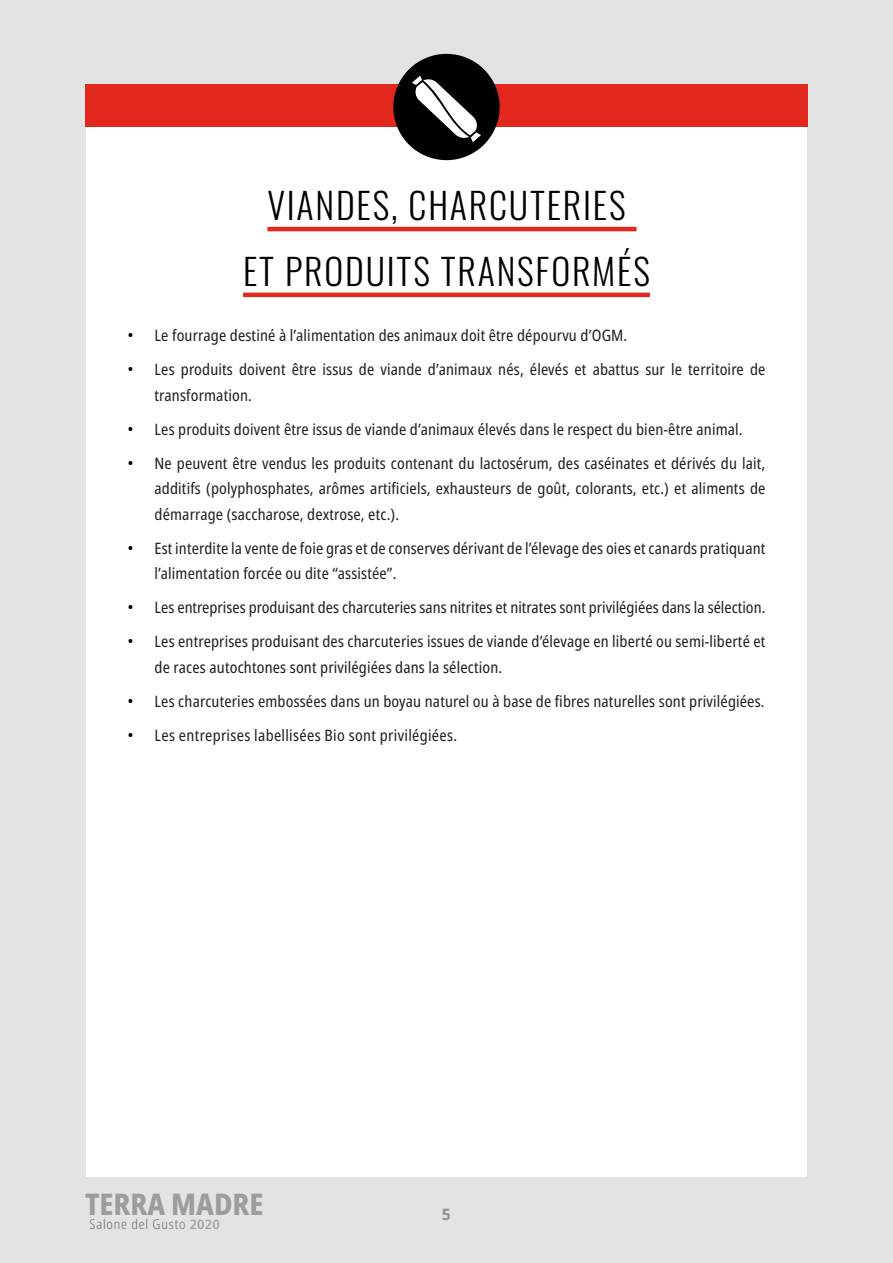
<style>
.page{position:relative;width:893px;height:1263px;background:#fff}
.page>*{position:absolute;margin:0;border:0;box-sizing:border-box;transform-origin:0 0}
.t1{font:300 36px/65.7px "Oswald";letter-spacing:.05em;color:#000;text-align:center}
.t2{font:800 condensed 29.85px "Noto Sans";color:#9d9d9c}
.t3{font:condensed 15.75px/25.5px "Noto Sans";letter-spacing:.01em;color:#231f20}
.t4{font:700 15.75px "Noto Sans";color:#918f90}
.t5{font:300 condensed 13.5px "Noto Sans";letter-spacing:.06em;color:#706f6f}
.s1{font-stretch:normal;font-size:16.5px;color:#000}
.s2{font-weight:500;font-size:12.9px;color:#9d9d9c}
</style>
<div class="page">
<div style="left:0;top:0;width:893px;height:85px;background:#e3e3e3"></div>
<div style="left:808px;top:0;width:85px;height:1263px;background:#e3e3e3"></div>
<div style="left:0;top:0;width:85px;height:1263px;background:#e3e3e3"></div>
<div style="left:0;top:1178px;width:893px;height:85px;background:#e3e3e3"></div>
<hr style="left:267px;top:227px;width:369px;height:4px;background:#e2271c">
<hr style="left:243px;top:293px;width:407px;height:4px;background:#e2271c">
<div style="left:86px;top:85px;width:722px;height:42px;background:#e2271c"></div>
<div style="left:393px;top:54px;width:107px;height:106px;background:#000;border-radius:50%"></div>
<svg style="left:412px;top:76px;width:69px;height:66px"></svg>
<h1 class="t1" style="left:243px;top:169px;width:408px">VIANDES, CHARCUTERIES<br>ET PRODUITS TRANSFORMÉS</h1>
<p class="t3" style="left:128px;top:323px;width:501px"><span class="s1">•</span> Le fourrage destiné à l’alimentation des animaux doit être dépourvu d’OGM.</p>
<p class="t3" style="left:155px;top:357px;width:612px;text-indent:-27px"><span class="s1">•</span> Les produits doivent être issus de viande d’animaux nés, élevés et abattus sur le territoire de transformation.</p>
<p class="t3" style="left:128px;top:417px;width:617px"><span class="s1">•</span> Les produits doivent être issus de viande d’animaux élevés dans le respect du bien-être animal.</p>
<p class="t3" style="left:155px;top:451px;width:612px;text-align:justify;text-indent:-27px"><span class="s1">•</span> Ne peuvent être vendus les produits contenant du lactosérum, des caséinates et dérivés du lait, additifs (polyphosphates, arômes artificiels, exhausteurs de goût, colorants, etc.) et aliments de démarrage (saccharose, dextrose, etc.).</p>
<p class="t3" style="left:155px;top:536px;width:612px;text-indent:-27px"><span class="s1">•</span> Est interdite la vente de foie gras et de conserves dérivant de l’élevage des oies et canards pratiquant l’alimentation forcée ou dite “assistée”.</p>
<p class="t3" style="left:128px;top:595px;width:639px"><span class="s1">•</span> Les entreprises produisant des charcuteries sans nitrites et nitrates sont privilégiées dans la sélection.</p>
<p class="t3" style="left:155px;top:629px;width:612px;text-indent:-27px"><span class="s1">•</span> Les entreprises produisant des charcuteries issues de viande d’élevage en liberté ou semi-liberté et de races autochtones sont privilégiées dans la sélection.</p>
<p class="t3" style="left:128px;top:689px;width:639px"><span class="s1">•</span> Les charcuteries embossées dans un boyau naturel ou à base de fibres naturelles sont privilégiées.</p>
<p class="t3" style="left:128px;top:723px;width:331px"><span class="s1">•</span> Les entreprises labellisées Bio sont privilégiées.</p>
<h2 class="t2" style="left:85px;top:1182px;width:180px">TERRA MADRE</h2>
<p class="t5" style="left:89px;top:1215px;width:132px">Salone del Gusto <span class="s2">2020</span></p>
<p class="t4" style="left:442px;top:1203px;width:11px">5</p>
</div>
